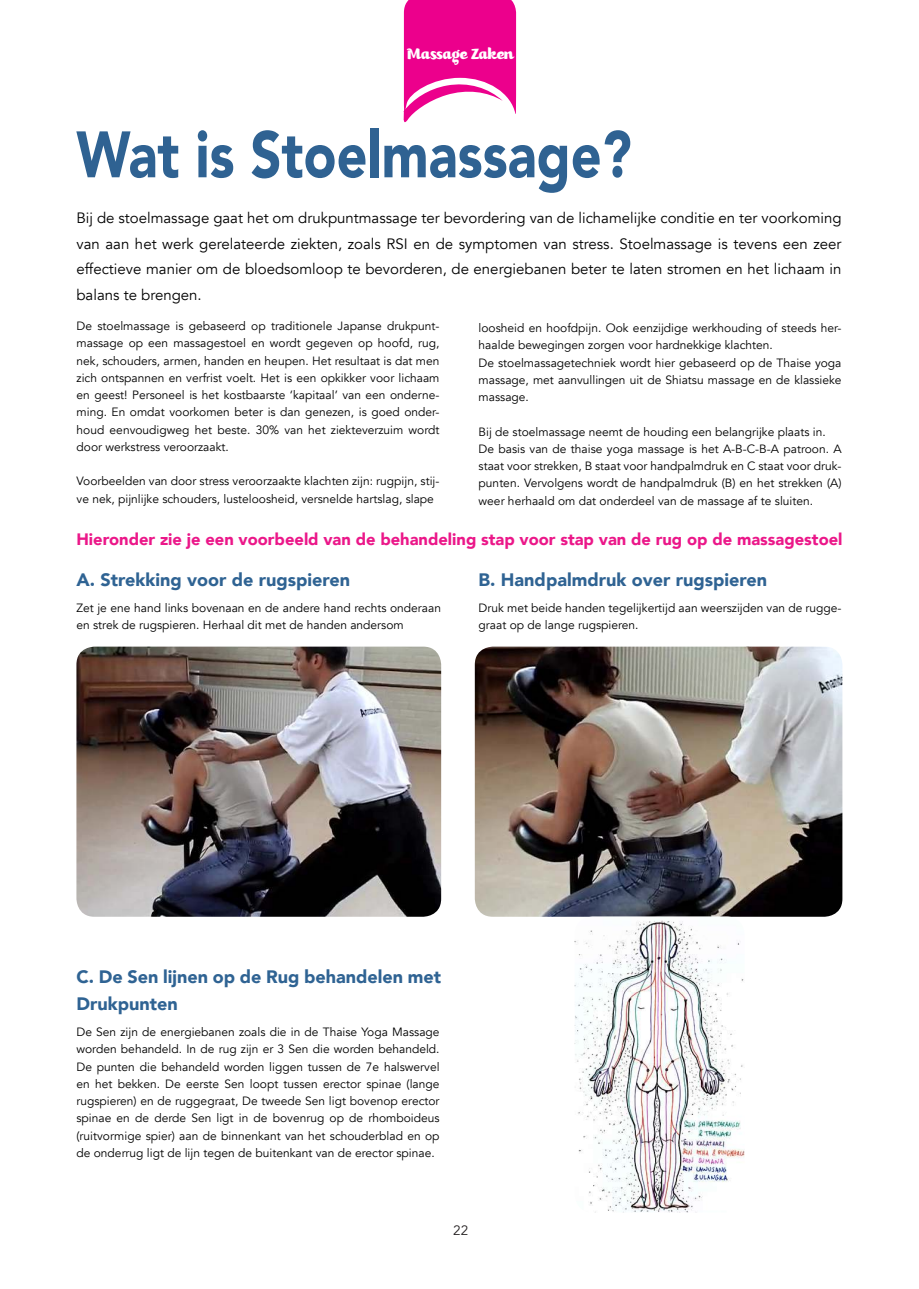
<style>
.page{position:relative;width:919px;height:1289px;background:#fff}
.page>*{position:absolute;margin:0;border:0;box-sizing:border-box;transform-origin:0 0}
.t1{font:900 64.8px "Avenir";color:#2f6292;scale:.83 1}
.t2{font:900 18px/27px "Avenir";color:#2f6393}
.t3{font:18px "Kari Pro";letter-spacing:-.02em;color:#fff;scale:.83 1}
.t4{font:900 16.5px "Avenir";color:#eb1789}
.t5{font:15px/25.5px "Avenir";color:#000;text-align:justify}
.t6{font:13.5px "Avenir";color:#231f20}
.t7{font:12px/17.2px "Avenir";color:#000}
</style>
<div class="page">
<svg style="left:403px;top:0;width:113px;height:123px"></svg>
<img style="left:76px;top:646px;width:365px;height:270px">
<img style="left:475px;top:646px;width:367px;height:270px">
<img style="left:574px;top:916px;width:170px;height:296px">
<h2 class="t3" style="left:407px;top:47px;width:130px">Massage Zaken</h2>
<h1 class="t1" style="left:76px;top:128px;width:670px">Wat is Stoelmassage?</h1>
<p class="t5" style="left:76px;top:207px;width:766px">Bij de stoelmassage gaat het om drukpuntmassage ter bevordering van de lichamelijke conditie en ter voorkoming van aan het werk gerelateerde ziekten, zoals RSI en de symptomen van stress. Stoelmassage is tevens een zeer effectieve manier om de bloedsomloop te bevorderen, de energiebanen beter te laten stromen en het lichaam in balans te brengen.</p>
<p class="t7" style="left:77px;top:318px;width:364px;text-align:justify">De stoelmassage is gebaseerd op traditionele Japanse drukpunt&shy;massage op een massagestoel en wordt gegeven op hoofd, rug, nek, schouders, armen, handen en heupen. Het resultaat is dat men zich ontspannen en verfrist voelt. Het is een opkikker voor lichaam en geest! Personeel is het kostbaarste ‘kapitaal’ van een onderne&shy;ming. En omdat voorkomen beter is dan genezen, is goed onder&shy;houd eenvoudigweg het beste. 30% van het ziekteverzuim wordt door werkstress veroorzaakt.</p>
<p class="t7" style="left:77px;top:474px;width:364px">Voorbeelden van door stress veroorzaakte klachten zijn: rugpijn, stij&shy;ve nek, pijnlijke schouders, lusteloosheid, versnelde hartslag, slape</p>
<p class="t7" style="left:478px;top:320px;width:364px">loosheid en hoofdpijn. Ook eenzijdige werkhouding of steeds her&shy;haalde bewegingen zorgen voor hardnekkige klachten.<br>De stoelmassagetechniek wordt hier gebaseerd op de Thaise yoga massage, met aanvullingen uit de Shiatsu massage en de klassieke massage.</p>
<p class="t7" style="left:478px;top:424px;width:364px">Bij de stoelmassage neemt de houding een belangrijke plaats in.<br>De basis van de thaise yoga massage is het A-B-C-B-A patroon. A staat voor strekken, B staat voor handpalmdruk en C staat voor druk&shy;punten. Vervolgens wordt de handpalmdruk (B) en het strekken (A) weer herhaald om dat onderdeel van de massage af te sluiten.</p>
<h3 class="t4" style="left:76px;top:532px;width:767px">Hieronder zie je een voorbeeld van de behandeling stap voor stap van de rug op de massagestoel</h3>
<h2 class="t2" style="left:76px;top:567px;width:275px">A. Strekking voor de rugspieren</h2>
<h2 class="t2" style="left:478px;top:567px;width:290px">B. Handpalmdruk over rugspieren</h2>
<p class="t7" style="left:76px;top:600px;width:366px">Zet je ene hand links bovenaan en de andere hand rechts onderaan en strek de rugspieren. Herhaal dit met de handen andersom</p>
<p class="t7" style="left:478px;top:600px;width:364px">Druk met beide handen tegelijkertijd aan weerszijden van de rugge&shy;graat op de lange rugspieren.</p>
<h2 class="t2" style="left:76px;top:962px;width:366px">C. De Sen lijnen op de Rug behandelen met<br>Drukpunten</h2>
<p class="t7" style="left:76px;top:1024px;width:364px;text-align:justify">De Sen zijn de energiebanen zoals die in de Thaise Yoga Massage worden behandeld. In de rug zijn er 3 Sen die worden behandeld.<br>De punten die behandeld worden liggen tussen de 7e halswervel en het bekken. De eerste Sen loopt tussen erector spinae (lange rugspieren) en de ruggegraat, De tweede Sen ligt bovenop erector spinae en de derde Sen ligt in de bovenrug op de rhomboideus (ruitvormige spier) aan de binnenkant van het schouderblad en op de onderrug ligt de lijn tegen de buitenkant van de erector spinae.</p>
<p class="t6" style="left:453px;top:1224px;width:17px">22</p>
</div>
